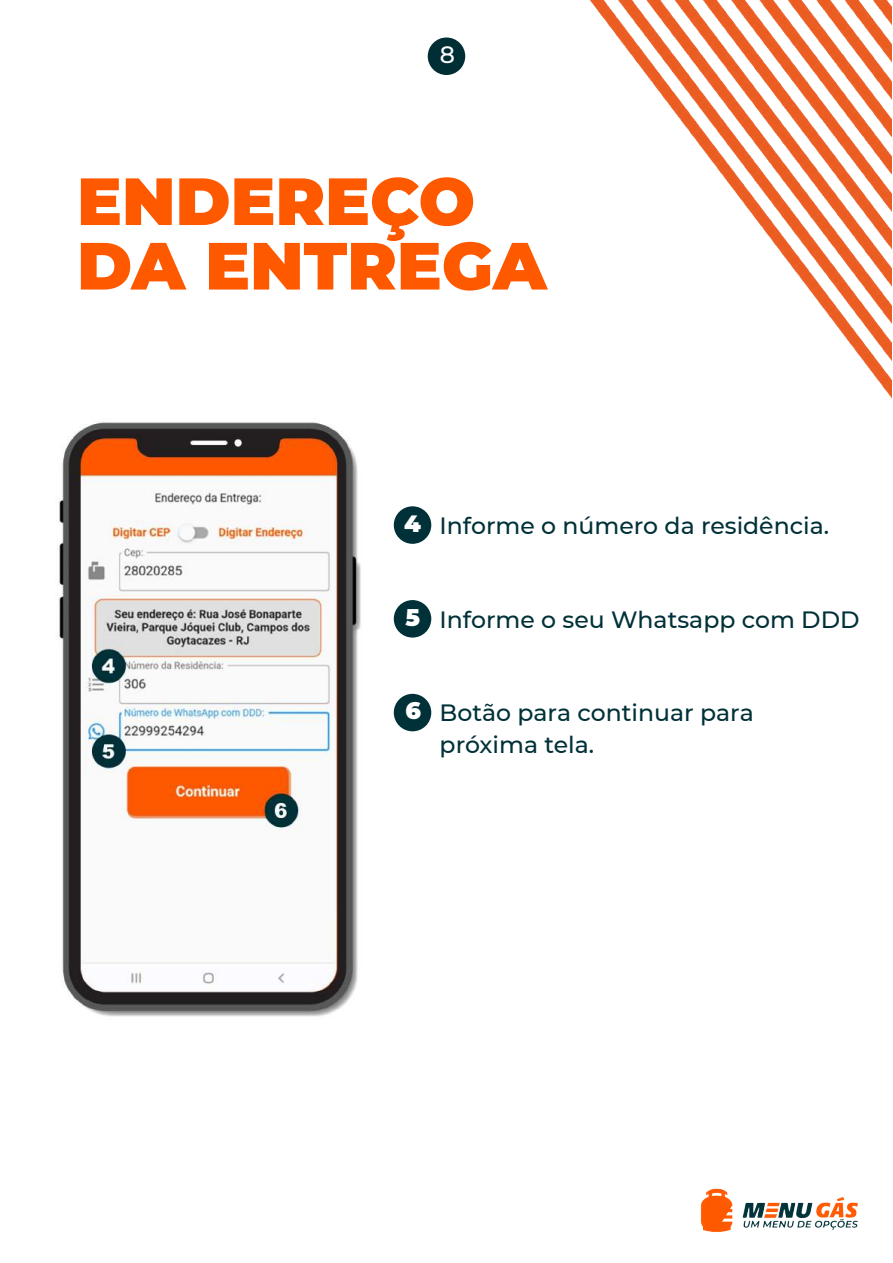
<style>
.page{position:relative;width:893px;height:1263px;background:#fff}
.page>*{position:absolute;margin:0;border:0;box-sizing:border-box;transform-origin:0 0}
.t1{font:900 66.6px/64.5px "Montserrat";color:#ff5900}
.t2{font:500 23.55px/31.5px "Montserrat";color:#003138}
.t3{font:900 23.55px "Montserrat";color:#fff}
.t4{font:500 23.55px "Montserrat";color:#fff}
</style>
<div class="page">
<img style="left:590px;top:0;width:302px;height:399px">
<div style="left:394px;top:506px;width:37px;height:38px;background:#003139;border-radius:50%"></div>
<div style="left:394px;top:600px;width:37px;height:38px;background:#003139;border-radius:50%"></div>
<div style="left:394px;top:694px;width:37px;height:37px;background:#003139;border-radius:50%"></div>
<img style="left:57px;top:422px;width:304px;height:595px">
<img style="left:700px;top:1188px;width:158px;height:44px">
<div style="left:428px;top:38px;width:37px;height:37px;background:#002e35;border-radius:50%"></div>
<p class="t4" style="left:440px;top:38px;width:17px">8</p>
<h1 class="t1" style="left:77px;top:165px;width:471px">ENDEREÇO<br>DA ENTREGA</h1>
<p class="t3" style="left:404px;top:506px;width:18px">4</p>
<p class="t2" style="left:440px;top:509px;width:391px">Informe o número da residência.</p>
<p class="t3" style="left:405px;top:600px;width:16px">5</p>
<p class="t2" style="left:440px;top:603px;width:422px">Informe o seu Whatsapp com DDD</p>
<p class="t3" style="left:405px;top:693px;width:17px">6</p>
<p class="t2" style="left:440px;top:696px;width:316px">Botão para continuar para próxima tela.</p>
</div>
